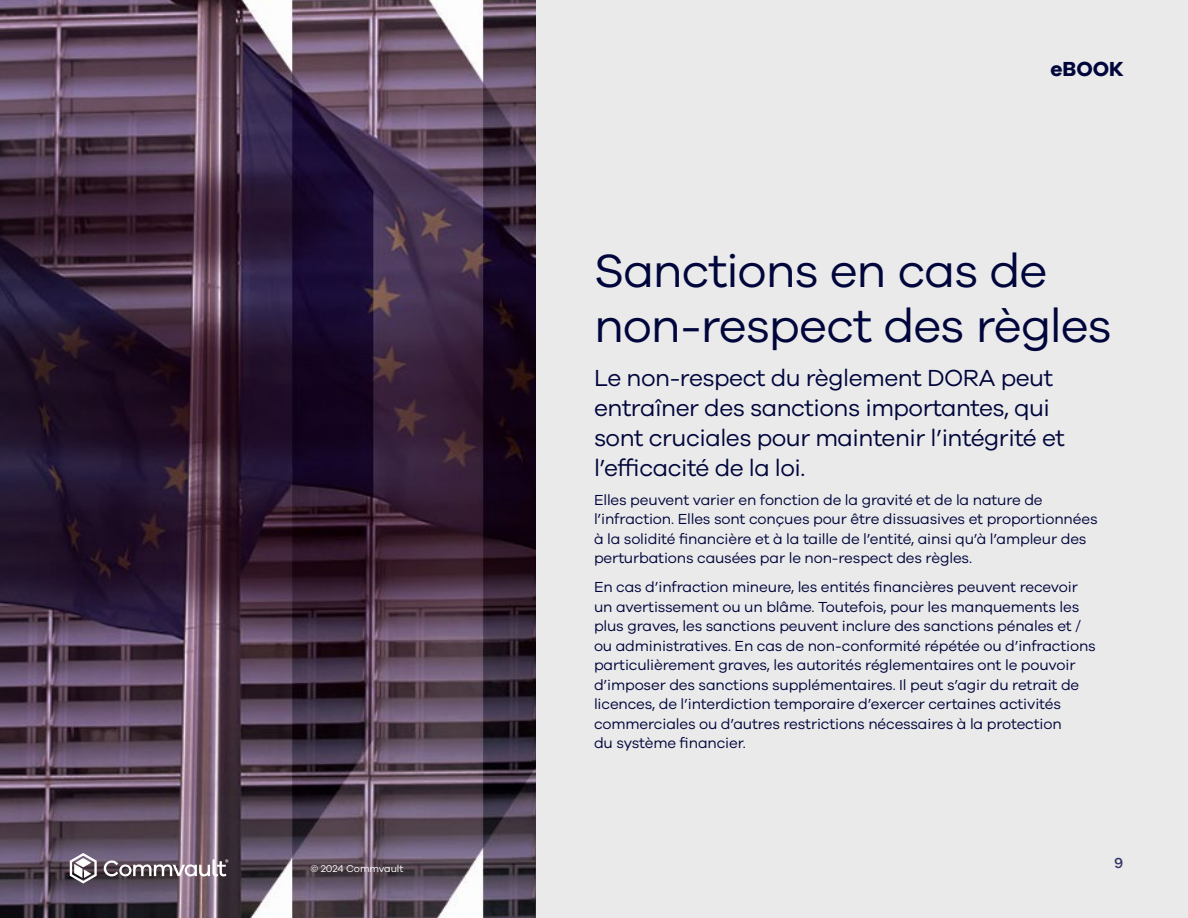
<style>
.page{position:relative;width:1188px;height:918px;background:#eaeaea}
.page>*{position:absolute;margin:0;border:0;box-sizing:border-box;transform-origin:0 0}
.t1{font:48px/55.5px "Galano Grotesque";letter-spacing:-.025em;color:#00053b}
.t2{font:24px/30px "Galano Grotesque";letter-spacing:-.02em;color:#00053b}
.t3{font:700 21px "Galano Grotesque";color:#00053b}
.t4{font:15px/19.5px "Galano Grotesque";letter-spacing:-.01em;color:#00053b}
.t5{font:500 15px "Galano Grotesque";color:#333762}
.t6{font:10.2px "Galano Grotesque";letter-spacing:-.01em;color:#fff}
</style>
<div class="page">
<img style="left:0;top:0;width:535px;height:918px">
<svg style="left:70px;top:853px;width:27px;height:31px"></svg>
<svg style="left:103px;top:859px;width:125px;height:17px;background:#91868e"></svg>
<p class="t6" style="left:310px;top:863px;width:94px">© 2024 Commvault</p>
<h3 class="t3" style="left:1050px;top:56px;width:75px">eBOOK</h3>
<h1 class="t1" style="left:594px;top:241px;width:519px">Sanctions en cas de non-respect des règles</h1>
<h2 class="t2" style="left:594px;top:362px;width:473px">Le non-respect du règlement DORA peut entraîner des sanctions importantes, qui sont cruciales pour maintenir l’intégrité et l’efficacité de la loi.</h2>
<p class="t4" style="left:594px;top:490px;width:505px">Elles peuvent varier en fonction de la gravité et de la nature de l’infraction. Elles sont conçues pour être dissuasives et proportionnées à la solidité financière et à la taille de l’entité, ainsi qu’à l’ampleur des perturbations causées par le non-respect des règles.</p>
<p class="t4" style="left:594px;top:577px;width:503px">En cas d’infraction mineure, les entités financières peuvent recevoir un avertissement ou un blâme. Toutefois, pour les manquements les plus graves, les sanctions peuvent inclure des sanctions pénales et / ou administratives. En cas de non-conformité répétée ou d’infractions particulièrement graves, les autorités réglementaires ont le pouvoir d’imposer des sanctions supplémentaires. Il peut s’agir du retrait de licences, de l’interdiction temporaire d’exercer certaines activités commerciales ou d’autres restrictions nécessaires à la protection<br>du système financier.</p>
<p class="t5" style="left:1114px;top:854px;width:11px">9</p>
</div>
